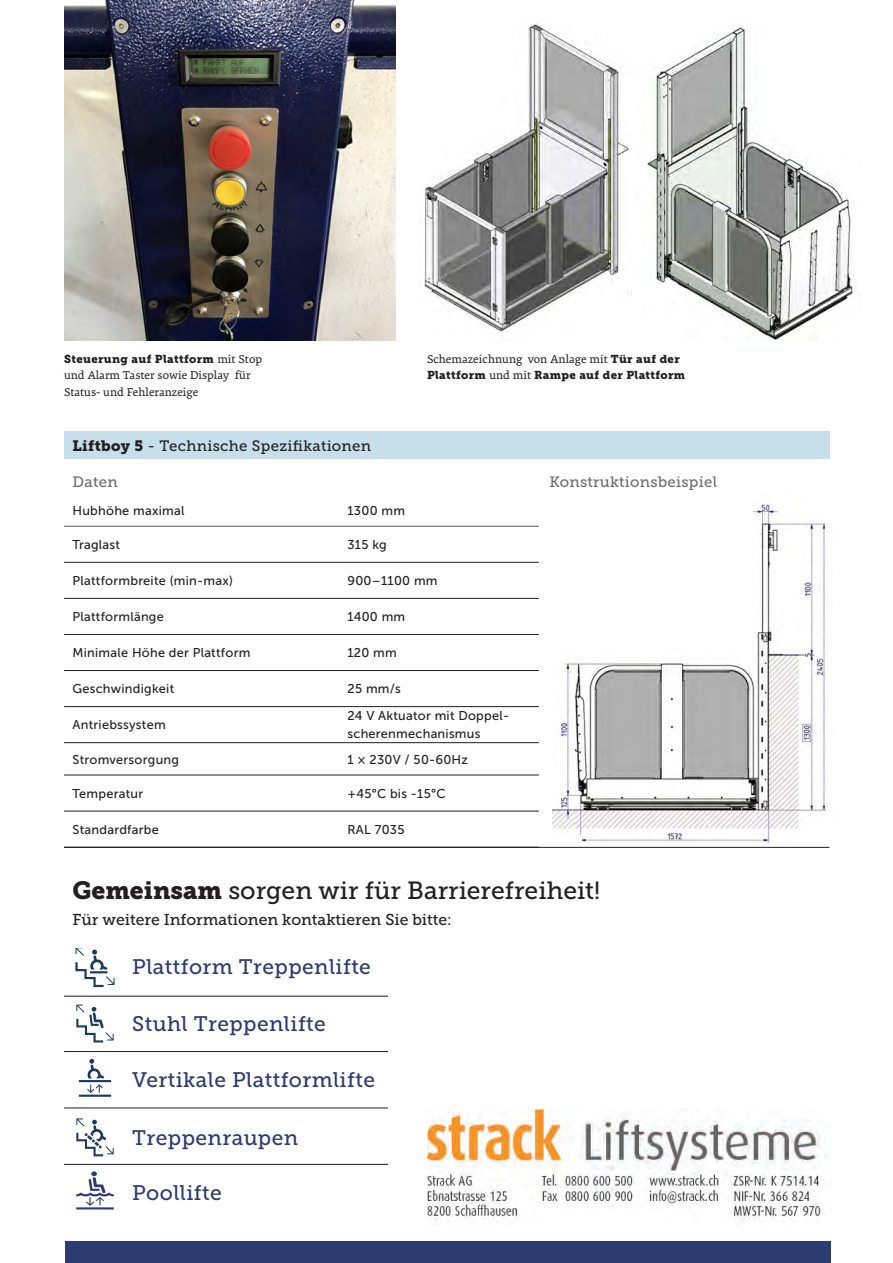
<style>
.page{position:relative;width:893px;height:1263px;background:#fff}
.page>*{position:absolute;margin:0;border:0;box-sizing:border-box;transform-origin:0 0}
.Intro_Stairclimber{font:24.75px "Museo Slab 500";color:#231f20}
.t1{font:21px "Museo Slab 500";letter-spacing:.02em;color:#2d3c70}
.Intro_Stairclimber-2{font:15.75px "Museo Slab 500";color:#231f20}
.H_Technical_Specific{font:15px "Museo Slab 500";letter-spacing:.02em;color:#231f20}
.H2_technical_Specifi{font:15px "Museo Slab 500";letter-spacing:.02em;color:#6c6d70}
.Tabelle_Text{font:12.75px/18px "Museo Sans 500";letter-spacing:.02em;color:#231f20}
.Bildtexte{font:12.3px/16.5px "Premiera";color:#231f20}
.Bildtexte-2{font:11.4px "Museo Slab 900";letter-spacing:.03em;color:#231f20}
.s1{font-family:"Premiera";font-size:12.3px}
.s2{font-family:"Museo Slab 900"}
.s3{font-family:"Museo Slab 900";font-size:11.4px}
</style>
<div class="page">
<div style="left:65px;top:1242px;width:765px;height:21px;background:#2d3c70"></div>
<hr style="left:64px;top:847px;width:765px;height:1px;background:#231f20">
<hr style="left:64px;top:1164px;width:324px;height:1px;background:#231f20">
<hr style="left:64px;top:1108px;width:324px;height:1px;background:#231f20">
<hr style="left:64px;top:1051px;width:324px;height:1px;background:#231f20">
<hr style="left:64px;top:996px;width:324px;height:1px;background:#231f20">
<svg style="left:76px;top:1171px;width:38px;height:38px"></svg>
<svg style="left:76px;top:1004px;width:38px;height:38px"></svg>
<svg style="left:75px;top:948px;width:40px;height:38px"></svg>
<svg style="left:79px;top:1059px;width:32px;height:38px"></svg>
<svg style="left:76px;top:1118px;width:38px;height:38px"></svg>
<svg style="left:587px;top:1241px;width:244px;height:19px"></svg>
<div style="left:64px;top:431px;width:765px;height:28px;background:#c6dfeb"></div>
<hr style="left:64px;top:598px;width:275px;height:1px;background:#231f20">
<hr style="left:339px;top:598px;width:200px;height:1px;background:#231f20">
<hr style="left:64px;top:634px;width:275px;height:1px;background:#231f20">
<hr style="left:339px;top:634px;width:200px;height:1px;background:#231f20">
<hr style="left:64px;top:670px;width:275px;height:1px;background:#231f20">
<hr style="left:339px;top:670px;width:200px;height:1px;background:#231f20">
<hr style="left:64px;top:706px;width:275px;height:1px;background:#231f20">
<hr style="left:339px;top:706px;width:200px;height:1px;background:#231f20">
<hr style="left:64px;top:742px;width:275px;height:1px;background:#231f20">
<hr style="left:339px;top:742px;width:200px;height:1px;background:#231f20">
<hr style="left:64px;top:775px;width:275px;height:1px;background:#231f20">
<hr style="left:339px;top:775px;width:200px;height:1px;background:#231f20">
<hr style="left:64px;top:811px;width:275px;height:1px;background:#231f20">
<hr style="left:339px;top:811px;width:200px;height:1px;background:#231f20">
<hr style="left:64px;top:526px;width:275px;height:1px;background:#57585a">
<hr style="left:339px;top:526px;width:200px;height:1px;background:#57585a">
<hr style="left:64px;top:562px;width:275px;height:1px;background:#231f20">
<hr style="left:339px;top:562px;width:200px;height:1px;background:#231f20">
<img style="left:424px;top:23px;width:208px;height:309px">
<img style="left:645px;top:27px;width:210px;height:313px">
<img style="left:64px;top:0;width:331px;height:340px">
<img style="left:574px;top:504px;width:254px;height:338px">
<img style="left:553px;top:662px;width:21px;height:168px">
<img style="left:574px;top:836px;width:7px;height:6px">
<img style="left:428px;top:1109px;width:399px;height:113px">
<p class="Bildtexte-2" style="left:64px;top:352px;width:200px">Steuerung auf Plattform <span class="s1">mit Stop</span></p>
<p class="Bildtexte" style="left:64px;top:367px;width:188px">und Alarm Taster sowie Display für<br>Status- und Fehleranzeige</p>
<p class="H_Technical_Specific" style="left:73px;top:437px;width:300px"><span class="s2">Liftboy 5</span> - Technische Spezifikationen</p>
<p class="Bildtexte" style="left:427px;top:351px;width:254px">Schemazeichnung von Anlage mit <span class="s3">Tür auf der</span></p>
<p class="Bildtexte-2" style="left:427px;top:369px;width:260px">Plattform <span class="s1">und mit</span> Rampe auf der Plattform</p>
<p class="H2_technical_Specifi" style="left:73px;top:473px;width:47px">Daten</p>
<p class="H2_technical_Specifi" style="left:549px;top:473px;width:169px">Konstruktionsbeispiel</p>
<p class="Tabelle_Text" style="left:73px;top:502px;width:113px">Hubhöhe maximal</p>
<p class="Tabelle_Text" style="left:347px;top:502px;width:59px">1300 mm</p>
<p class="Tabelle_Text" style="left:73px;top:536px;width:49px">Traglast</p>
<p class="Tabelle_Text" style="left:347px;top:536px;width:41px">315 kg</p>
<p class="Tabelle_Text" style="left:73px;top:572px;width:162px">Plattformbreite (min-max)</p>
<p class="Tabelle_Text" style="left:347px;top:572px;width:92px">900–1100 mm</p>
<p class="Tabelle_Text" style="left:73px;top:608px;width:93px">Plattformlänge</p>
<p class="Tabelle_Text" style="left:347px;top:608px;width:59px">1400 mm</p>
<p class="Tabelle_Text" style="left:73px;top:644px;width:179px">Minimale Höhe der Plattform</p>
<p class="Tabelle_Text" style="left:347px;top:644px;width:51px">120 mm</p>
<p class="Tabelle_Text" style="left:73px;top:680px;width:103px">Geschwindigkeit</p>
<p class="Tabelle_Text" style="left:347px;top:680px;width:55px">25 mm/s</p>
<p class="Tabelle_Text" style="left:73px;top:716px;width:95px">Antriebssystem</p>
<p class="Tabelle_Text" style="left:347px;top:707px;width:163px">24 V Aktuator mit Doppel&shy;scherenmechanismus</p>
<p class="Tabelle_Text" style="left:73px;top:750px;width:108px">Stromversorgung</p>
<p class="Tabelle_Text" style="left:347px;top:750px;width:122px">1 × 230V / 50-60Hz</p>
<p class="Tabelle_Text" style="left:73px;top:784px;width:72px">Temperatur</p>
<p class="Tabelle_Text" style="left:347px;top:784px;width:100px">+45°C bis -15°C</p>
<p class="Tabelle_Text" style="left:73px;top:820px;width:88px">Standardfarbe</p>
<p class="Tabelle_Text" style="left:347px;top:820px;width:59px">RAL 7035</p>
<p class="Intro_Stairclimber" style="left:73px;top:876px;width:529px"><span class="s2">Gemeinsam</span> sorgen wir für Barrierefreiheit!</p>
<p class="Intro_Stairclimber-2" style="left:73px;top:910px;width:381px">Für weitere Informationen kontaktieren Sie bitte:</p>
<h2 class="t1" style="left:132px;top:955px;width:240px">Plattform Treppenlifte</h2>
<h2 class="t1" style="left:132px;top:1012px;width:195px">Stuhl Treppenlifte</h2>
<h2 class="t1" style="left:132px;top:1068px;width:244px">Vertikale Plattformlifte</h2>
<h2 class="t1" style="left:132px;top:1126px;width:168px">Treppenraupen</h2>
<h2 class="t1" style="left:132px;top:1180px;width:91px">Poollifte</h2>
</div>
